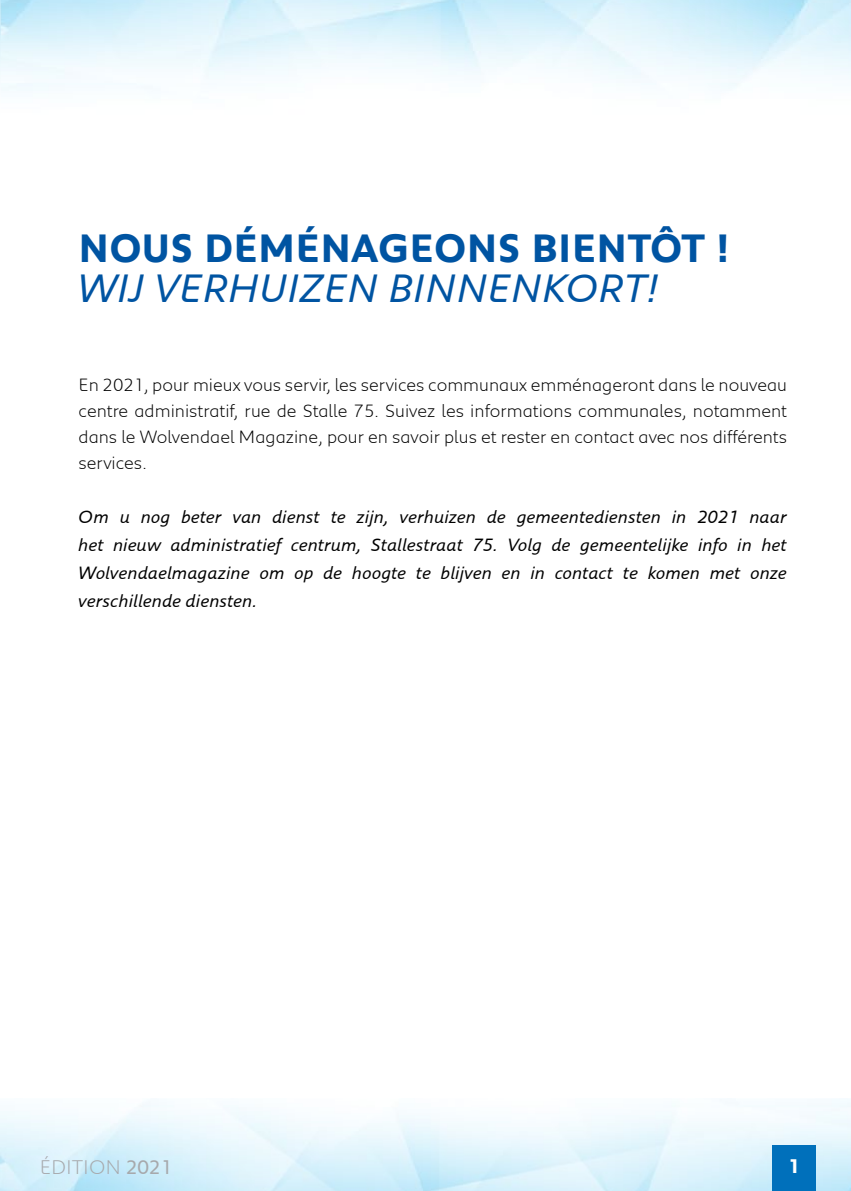
<style>
.page{position:relative;width:851px;height:1191px;background:#fff}
.page>*{position:absolute;margin:0;border:0;box-sizing:border-box;transform-origin:0 0}
.t1{font:700 40px "Peugeot";color:#0054a2}
.t2{font:italic 40px "Peugeot";color:#0054a2}
.t3{font:300 20px "Peugeot";color:#a7a9ac}
.t4{font:700 20px "Peugeot";color:#fff}
.t5{font:300 18px/26px "Peugeot";color:#000;text-align:justify}
.t6{font:italic 18px/28px "Peugeot";color:#000;text-align:justify}
.s1{font-weight:400}
</style>
<div class="page">
<img style="left:0;top:1099px;width:850px;height:92px">
<div style="left:771px;top:1145px;width:44px;height:46px;background:#0070bb"></div>
<h1 class="t1" style="left:78px;top:225px;width:653px">NOUS DÉMÉNAGEONS BIENTÔT !</h1>
<h1 class="t2" style="left:78px;top:265px;width:582px">WIJ VERHUIZEN BINNENKORT!</h1>
<p class="t5" style="left:79px;top:372px;width:710px">En 2021, pour mieux vous servir, les services communaux emménageront dans le nouveau centre administratif, rue de Stalle 75. Suivez les informations communales, notamment dans le Wolvendael Magazine, pour en savoir plus et rester en contact avec nos différents services.</p>
<p class="t6" style="left:79px;top:503px;width:710px">Om u nog beter van dienst te zijn, verhuizen de gemeentediensten in 2021 naar het nieuw administratief centrum, Stallestraat 75. Volg de gemeentelijke info in het Wolvendaelmagazine om op de hoogte te blijven en in contact te komen met onze verschillende diensten.</p>
<p class="t3" style="left:40px;top:1155px;width:134px">ÉDITION <span class="s1">2021</span></p>
<p class="t4" style="left:788px;top:1155px;width:13px">1</p>
</div>
